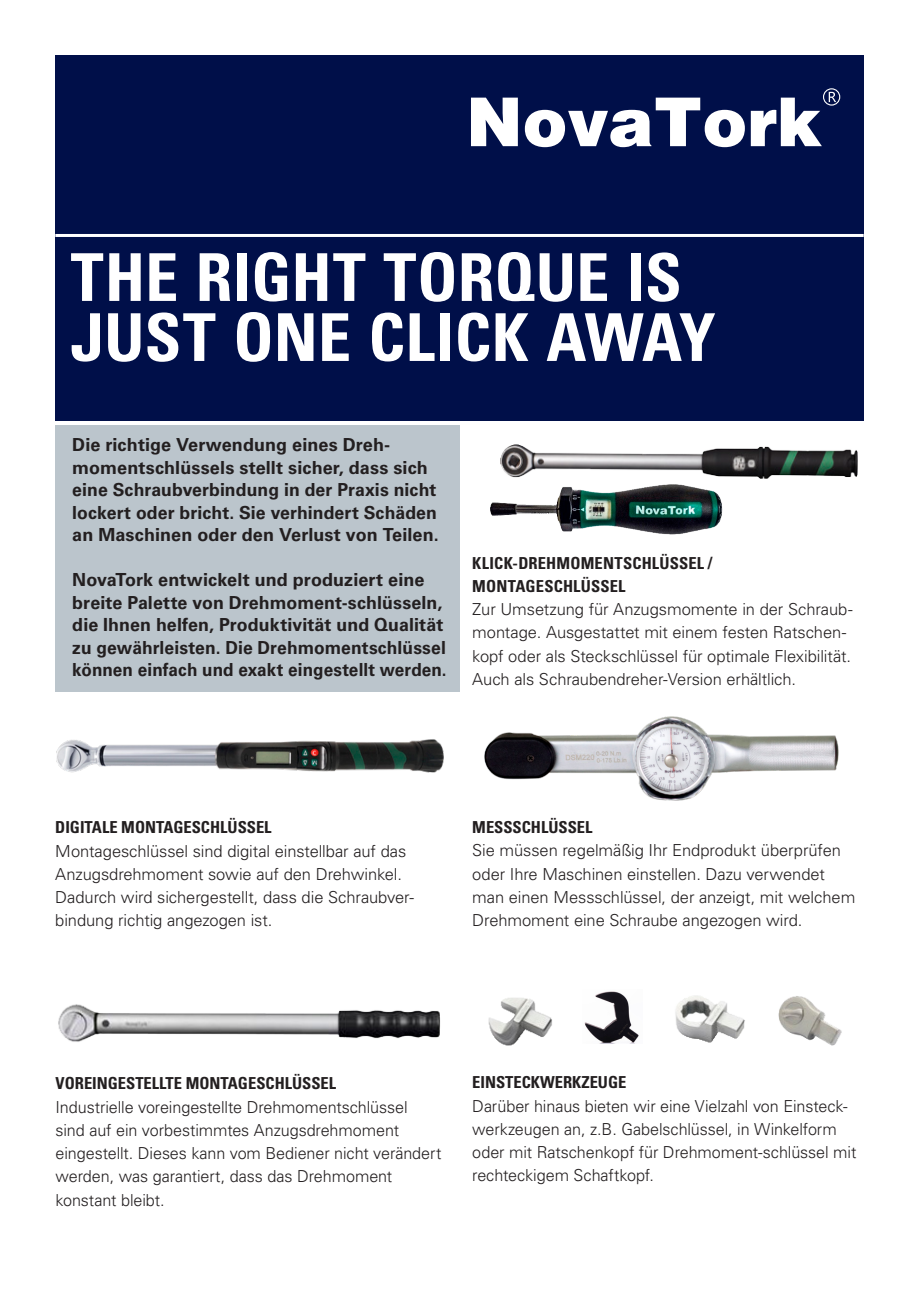
<style>
.page{position:relative;width:919px;height:1289px;background:#fff}
.page>*{position:absolute;margin:0;border:0;box-sizing:border-box;transform-origin:0 0}
.t1{font:700 condensed 66px/60px "Univers LT Pro";letter-spacing:.005em;color:#fff}
.t2{font:700 18px/22.5px "Univers LT Pro 65";letter-spacing:.005em;color:#231f20}
.t3{font:300 16.5px/23.2px "Univers LT Pro 45";letter-spacing:-.005em;color:#231f20}
.t4{font:700 condensed 16.5px/23.2px "Univers LT Pro";color:#231f20}
</style>
<div class="page">
<div style="left:55px;top:55px;width:808px;height:366px;background:#000f49"></div>
<hr style="left:55px;top:234px;width:808px;height:3px;background:#fff">
<svg style="left:471px;top:98px;width:47px;height:48px"></svg>
<svg style="left:525px;top:98px;width:219px;height:49px"></svg>
<svg style="left:750px;top:88px;width:90px;height:58px"></svg>
<img style="left:58px;top:1004px;width:382px;height:38px">
<img style="left:484px;top:716px;width:354px;height:84px">
<img style="left:56px;top:739px;width:387px;height:33px">
<div style="left:55px;top:425px;width:404px;height:267px;background:#bbc5cc"></div>
<img style="left:490px;top:484px;width:233px;height:51px">
<img style="left:501px;top:444px;width:356px;height:34px">
<img style="left:778px;top:996px;width:64px;height:50px">
<img style="left:488px;top:998px;width:64px;height:48px">
<img style="left:675px;top:995px;width:70px;height:48px">
<img style="left:584px;top:991px;width:55px;height:52px">
<h1 class="t1" style="left:71px;top:246px;width:646px">THE RIGHT TORQUE IS<br>JUST ONE CLICK AWAY</h1>
<p class="t2" style="left:72px;top:432px;width:368px">Die richtige Verwendung eines Dreh&shy;momentschlüssels stellt sicher, dass sich eine Schraubverbindung in der Praxis nicht lockert oder bricht. Sie verhindert Schäden an Maschinen oder den Verlust von Teilen.</p>
<p class="t2" style="left:72px;top:567px;width:376px">NovaTork entwickelt und produziert eine breite Palette von Drehmoment-schlüsseln, die Ihnen helfen, Produktivität und Qualität zu gewährleisten. Die Drehmomentschlüssel können einfach und exakt eingestellt werden.</p>
<p class="t4" style="left:472px;top:550px;width:242px">KLICK-DREHMOMENTSCHLÜSSEL /<br>MONTAGESCHLÜSSEL</p>
<p class="t3" style="left:472px;top:597px;width:382px">Zur Umsetzung für Anzugsmomente in der Schraub&shy;montage. Ausgestattet mit einem festen Ratschen&shy;kopf oder als Steckschlüssel für optimale Flexibilität.<br>Auch als Schraubendreher-Version erhältlich.</p>
<p class="t4" style="left:55px;top:815px;width:218px">DIGITALE MONTAGESCHLÜSSEL</p>
<p class="t3" style="left:55px;top:838px;width:360px">Montageschlüssel sind digital einstellbar auf das Anzugsdrehmoment sowie auf den Drehwinkel.<br>Dadurch wird sichergestellt, dass die Schraubver&shy;bindung richtig angezogen ist.</p>
<p class="t4" style="left:472px;top:815px;width:122px">MESSSCHLÜSSEL</p>
<p class="t3" style="left:472px;top:838px;width:384px">Sie müssen regelmäßig Ihr Endprodukt überprüfen oder Ihre Maschinen einstellen. Dazu verwendet man einen Messschlüssel, der anzeigt, mit welchem Drehmoment eine Schraube angezogen wird.</p>
<p class="t4" style="left:56px;top:1071px;width:282px">VOREINGESTELLTE MONTAGESCHLÜSSEL</p>
<p class="t3" style="left:56px;top:1094px;width:387px">Industrielle voreingestellte Drehmomentschlüssel<br>sind auf ein vorbestimmtes Anzugsdrehmoment eingestellt. Dieses kann vom Bediener nicht verändert werden, was garantiert, dass das Drehmoment konstant bleibt.</p>
<p class="t4" style="left:472px;top:1070px;width:156px">EINSTECKWERKZEUGE</p>
<p class="t3" style="left:472px;top:1093px;width:385px">Darüber hinaus bieten wir eine Vielzahl von Einsteck&shy;werkzeugen an, z.B. Gabelschlüssel, in Winkelform oder mit Ratschenkopf für Drehmoment-schlüssel mit rechteckigem Schaftkopf.</p>
</div>
